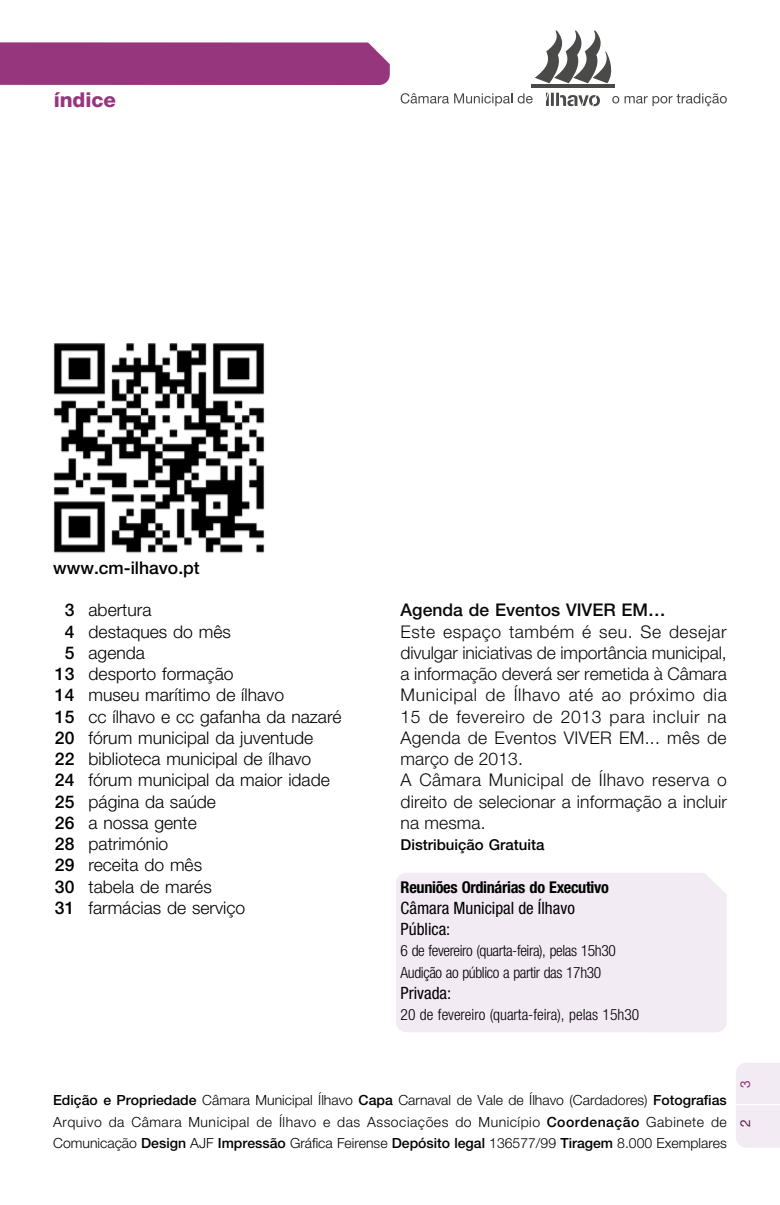
<style>
.page{position:relative;width:780px;height:1205px;background:#fff}
.page>*{position:absolute;margin:0;border:0;box-sizing:border-box;transform-origin:0 0}
.t1{font:800 20.5px "Helvetica Neue";letter-spacing:-.005em;color:#96377e}
.t2{font:300 17.5px/21.2px "Helvetica Neue";letter-spacing:.015em;color:#0a0a0a}
.t3{font:300 17.5px "Helvetica Neue";color:#000}
.t4{font:500 17.5px "Helvetica Neue";color:#0a0a0a}
.t5{font:500 17.5px "Helvetica Neue";color:#000}
.t6{font:condensed 17px/21.2px "Helvetica Neue";color:#000}
.t7{font:700 condensed 16.25px "Helvetica Neue";letter-spacing:-.02em;color:#000}
.t8{font:300 condensed 15.5px/21.2px "Helvetica Neue";letter-spacing:-.025em;color:#000}
.t9{font:300 condensed 15.5px "Helvetica Neue";color:#000}
.t10{font:500 15px "Helvetica Neue";color:#000}
.t11{font:300 14px/21.2px "Helvetica Neue";color:#000;text-align:justify}
.t12{font:13.75px "Helvetica Neue";color:#96377e}
.t13{font:13.75px "Helvetica Neue";color:#5e204b}
.s1{font-weight:500}
</style>
<div class="page">
<div style="left:396px;top:873px;width:330px;height:159px;background:#f3ebf4"></div>
<hr style="left:531px;top:85px;width:83px;height:3px;background:#4a4a49">
<svg style="left:535px;top:30px;width:77px;height:53px"></svg>
<svg style="left:546px;top:93px;width:54px;height:13px"></svg>
<svg style="left:400px;top:93px;width:132px;height:13px"></svg>
<svg style="left:612px;top:96px;width:7px;height:7px"></svg>
<svg style="left:613px;top:97px;width:5px;height:5px"></svg>
<svg style="left:624px;top:93px;width:101px;height:13px"></svg>
<div style="left:0;top:42px;width:390px;height:43px;background:#96377e"></div>
<img style="left:53px;top:343px;width:212px;height:210px">
<div style="left:736px;top:1063px;width:44px;height:85px;background:#f3ebf4"></div>
<hr style="left:736px;top:1104px;width:44px;height:1px;background:#fff">
<p class="t1" style="left:54px;top:87px;width:64px">índice</p>
<p class="t5" style="left:53px;top:557px;width:148px">www.cm-ilhavo.pt</p>
<p class="t3" style="left:65px;top:599px;width:88px"><span class="s1">3</span> abertura</p>
<p class="t3" style="left:65px;top:621px;width:168px"><span class="s1">4</span> destaques do mês</p>
<p class="t3" style="left:65px;top:642px;width:82px"><span class="s1">5</span> agenda</p>
<p class="t3" style="left:55px;top:663px;width:180px"><span class="s1">13</span> desporto formação</p>
<p class="t3" style="left:55px;top:684px;width:231px"><span class="s1">14</span> museu marítimo de ílhavo</p>
<p class="t3" style="left:55px;top:706px;width:288px"><span class="s1">15</span> cc ílhavo e cc gafanha da nazaré</p>
<p class="t3" style="left:55px;top:727px;width:260px"><span class="s1">20</span> fórum municipal da juventude</p>
<p class="t3" style="left:55px;top:748px;width:258px"><span class="s1">22</span> biblioteca municipal de ílhavo</p>
<p class="t3" style="left:55px;top:769px;width:276px"><span class="s1">24</span> fórum municipal da maior idade</p>
<p class="t3" style="left:55px;top:791px;width:163px"><span class="s1">25</span> página da saúde</p>
<p class="t3" style="left:55px;top:812px;width:143px"><span class="s1">26</span> a nossa gente</p>
<p class="t3" style="left:55px;top:833px;width:115px"><span class="s1">28</span> património</p>
<p class="t3" style="left:55px;top:854px;width:149px"><span class="s1">29</span> receita do mês</p>
<p class="t3" style="left:55px;top:876px;width:158px"><span class="s1">30</span> tabela de marés</p>
<p class="t3" style="left:55px;top:897px;width:192px"><span class="s1">31</span> farmácias de serviço</p>
<p class="t4" style="left:400px;top:600px;width:266px">Agenda de Eventos VIVER EM…</p>
<p class="t2" style="left:400px;top:620px;width:328px">Este espaço também é seu. Se desejar divulgar iniciativas de importância municipal, a informação deverá ser remetida à Câmara Municipal de Ílhavo até ao próximo dia 15 de fevereiro de 2013 para incluir na Agenda de Eventos VIVER EM... mês de março de 2013.<br>A Câmara Municipal de Ílhavo reserva o direito de selecionar a informação a incluir na mesma.</p>
<p class="t10" style="left:400px;top:836px;width:145px">Distribuição Gratuita</p>
<p class="t7" style="left:400px;top:877px;width:210px">Reuniões Ordinárias do Executivo</p>
<p class="t6" style="left:400px;top:897px;width:176px">Câmara Municipal de Ílhavo<br>Pública:</p>
<p class="t8" style="left:400px;top:940px;width:217px">6 de fevereiro (quarta-feira), pelas 15h30<br>Audição ao público a partir das 17h30</p>
<p class="t6" style="left:400px;top:982px;width:52px">Privada:</p>
<p class="t9" style="left:400px;top:1006px;width:240px">20 de fevereiro (quarta-feira), pelas 15h30</p>
<p class="t11" style="left:53px;top:1089px;width:675px"><span class="s1">Edição e Propriedade</span> Câmara Municipal Ílhavo <span class="s1">Capa</span> Carnaval de Vale de Ílhavo (Cardadores) <span class="s1">Fotografias </span>Arquivo da Câmara Municipal de Ílhavo e das Associações do Município <span class="s1">Coordenação</span> Gabinete de Comunicação <span class="s1">Design</span> AJF <span class="s1">Impressão</span> Gráfica Feirense <span class="s1">Depósito legal</span> 136577/99 <span class="s1">Tiragem</span> 8.000 Exemplares</p>
<p class="t12" style="left:737px;top:1088px;width:9px;rotate:-90deg">3</p>
<p class="t13" style="left:737px;top:1127px;width:9px;rotate:-90deg">2</p>
</div>
